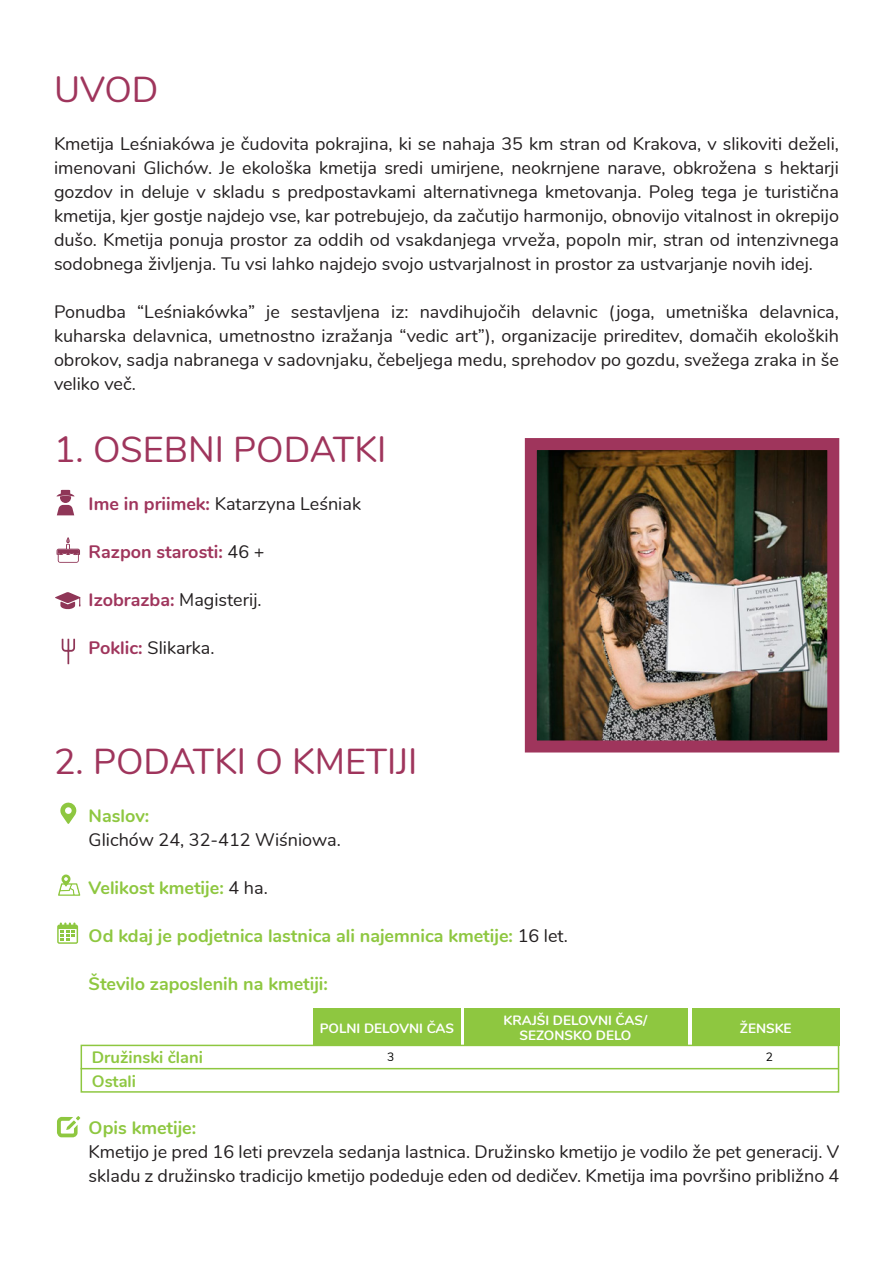
<style>
.page{position:relative;width:893px;height:1263px;background:#fff}
.page>*{position:absolute;margin:0;border:0;box-sizing:border-box;transform-origin:0 0}
.t1{font:36px "Nunito";color:#9f355c}
.t2{font:18px/24px "Nunito";color:#231f20;text-align:justify}
.t3{font:700 18px "Nunito";color:#8ec740}
.t4{font:700 18px "Nunito";color:#9f355c}
.t5{font:700 16.5px "Nunito";color:#8ec740}
.t6{font:700 13.5px/15px "Nunito";color:#fff;text-align:center}
.t7{font:12px "Nunito";color:#000}
.s1{font-weight:700;color:#9f355c}
.s2{font-weight:400;color:#231f20}
</style>
<div class="page">
<img style="left:538px;top:451px;width:288px;height:288px">
<div style="left:525px;top:438px;width:314px;height:314px;border:12px solid #9f355c"></div>
<svg style="left:57px;top:490px;width:18px;height:25px"></svg>
<svg style="left:57px;top:537px;width:23px;height:26px"></svg>
<svg style="left:55px;top:592px;width:26px;height:17px"></svg>
<svg style="left:62px;top:639px;width:13px;height:25px"></svg>
<svg style="left:60px;top:802px;width:16px;height:22px"></svg>
<svg style="left:58px;top:874px;width:22px;height:22px"></svg>
<svg style="left:57px;top:922px;width:21px;height:22px"></svg>
<svg style="left:57px;top:1116px;width:23px;height:21px"></svg>
<div style="left:313px;top:1008px;width:147px;height:37px;background:#8ec740"></div>
<div style="left:692px;top:1008px;width:147px;height:37px;background:#8ec740"></div>
<div style="left:464px;top:1008px;width:224px;height:36px;background:#8ec740"></div>
<div style="left:81px;top:1045px;width:758px;height:48px;border:2px solid #8ec740"></div>
<hr style="left:81px;top:1068px;width:757px;height:1px;background:#8ec740">
<p class="t1" style="left:54px;top:63px;width:106px">UVOD</p>
<p class="t2" style="left:54px;top:131px;width:786px">Kmetija Leśniakówa je čudovita pokrajina, ki se nahaja 35 km stran od Krakova, v slikoviti deželi, imenovani Glichów. Je ekološka kmetija sredi umirjene, neokrnjene narave, obkrožena s hektarji gozdov in deluje v skladu s predpostavkami alternativnega kmetovanja. Poleg tega je turistična kmetija, kjer gostje najdejo vse, kar potrebujejo, da začutijo harmonijo, obnovijo vitalnost in okrepijo dušo. Kmetija ponuja prostor za oddih od vsakdanjega vrveža, popoln mir, stran od intenzivnega sodobnega življenja. Tu vsi lahko najdejo svojo ustvarjalnost in prostor za ustvarjanje novih idej.</p>
<p class="t2" style="left:54px;top:299px;width:786px">Ponudba “Leśniakówka” je sestavljena iz: navdihujočih delavnic (joga, umetniška delavnica, kuharska delavnica, umetnostno izražanja “vedic art”), organizacije prireditev, domačih ekoloških obrokov, sadja nabranega v sadovnjaku, čebeljega medu, sprehodov po gozdu, svežega zraka in še veliko več.</p>
<p class="t1" style="left:54px;top:423px;width:334px">1. OSEBNI PODATKI</p>
<p class="t2" style="left:89px;top:491px;width:274px"><span class="s1">Ime in priimek:</span> Katarzyna Leśniak</p>
<p class="t4" style="left:89px;top:538px;width:177px">Razpon starosti: <span class="s2">46 +</span></p>
<p class="t2" style="left:89px;top:587px;width:174px"><span class="s1">Izobrazba:</span> Magisterij.</p>
<p class="t2" style="left:89px;top:635px;width:127px"><span class="s1">Poklic:</span> Slikarka.</p>
<p class="t1" style="left:54px;top:735px;width:365px">2. PODATKI O KMETIJI</p>
<p class="t3" style="left:89px;top:802px;width:62px">Naslov:</p>
<p class="t2" style="left:89px;top:827px;width:254px">Glichów 24, 32-412 Wiśniowa.</p>
<p class="t3" style="left:89px;top:874px;width:181px">Velikost kmetije: <span class="s2">4 ha.</span></p>
<p class="t3" style="left:89px;top:922px;width:481px">Od kdaj je podjetnica lastnica ali najemnica kmetije: <span class="s2">16 let.</span></p>
<p class="t3" style="left:89px;top:970px;width:241px">Število zaposlenih na kmetiji:</p>
<p class="t6" style="left:504px;top:1012px;width:145px">KRAJŠI DELOVNI ČAS/<br>SEZONSKO DELO</p>
<p class="t6" style="left:320px;top:1020px;width:136px">POLNI DELOVNI ČAS</p>
<p class="t6" style="left:740px;top:1020px;width:53px">ŽENSKE</p>
<p class="t5" style="left:92px;top:1045px;width:113px">Družinski člani</p>
<p class="t7" style="left:387px;top:1048px;width:9px">3</p>
<p class="t7" style="left:766px;top:1048px;width:9px">2</p>
<p class="t5" style="left:92px;top:1069px;width:46px">Ostali</p>
<p class="t3" style="left:89px;top:1114px;width:109px">Opis kmetije:</p>
<p class="t2" style="left:89px;top:1139px;width:752px">Kmetijo je pred 16 leti prevzela sedanja lastnica. Družinsko kmetijo je vodilo že pet generacij. V skladu z družinsko tradicijo kmetijo podeduje eden od dedičev. Kmetija ima površino približno 4</p>
</div>
